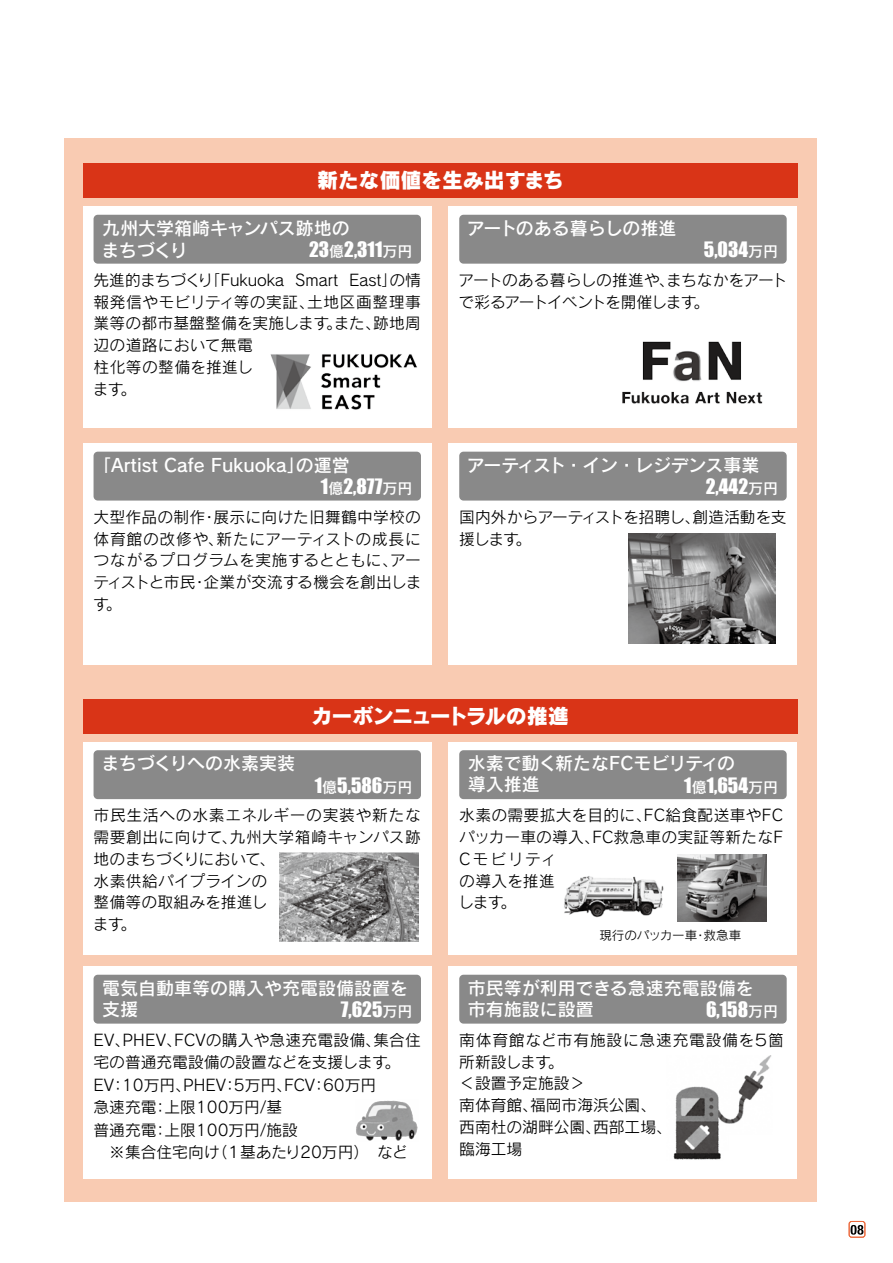
<style>
.page{position:relative;width:893px;height:1263px;background:#fff}
.page>*{position:absolute;margin:0;border:0;box-sizing:border-box;transform-origin:0 0}
.t1{font:21px "Rodin Pro EB";letter-spacing:-.055em;color:#fff}
.t2{font:21px "Rodin Pro EB";letter-spacing:-.02em;color:#fff}
.t3{font:19.5px "Impact";color:#fff}
.t4{font:18px/21px "Rodin Pro DB";color:#fff}
.t5{font:18px/21px "Rodin Pro DB";letter-spacing:-.025em;color:#fff}
.t6{font:18px "Rodin Pro DB";letter-spacing:-.03em;color:#fff}
.t7{font:15.75px/21.8px "Rodin Pro M";color:#000}
.t8{font:15.75px/21.8px "Rodin Pro M";letter-spacing:.025em;color:#000}
.t9{font:15.75px/21.8px "Rodin Pro M";letter-spacing:-.04em;color:#000}
.t10{font:15.75px/21.8px "Rodin Pro M";letter-spacing:-.035em;color:#000}
.t11{font:12.6px "Rodin Pro M";color:#000}
.s1{font-family:"Rodin Pro DB";font-size:15px}
</style>
<div class="page">
<div style="left:64px;top:138px;width:752px;height:1063px;background:#f9cbb2"></div>
<div style="left:849px;top:1221px;width:16px;height:16px;border:1px solid #ec693c;border-radius:2px"></div>
<svg style="left:850px;top:1225px;width:13px;height:10px"></svg>
<div style="left:449px;top:206px;width:348px;height:221px;background:#fff"></div>
<div style="left:83px;top:206px;width:349px;height:221px;background:#fff"></div>
<div style="left:449px;top:443px;width:348px;height:221px;background:#fff"></div>
<div style="left:83px;top:443px;width:349px;height:221px;background:#fff"></div>
<div style="left:83px;top:164px;width:714px;height:34px;background:#d93417"></div>
<div style="left:94px;top:215px;width:327px;height:49px;background:#898989;border-radius:4px"></div>
<div style="left:459px;top:215px;width:328px;height:49px;background:#898989;border-radius:4px"></div>
<div style="left:94px;top:452px;width:327px;height:49px;background:#898989;border-radius:4px"></div>
<div style="left:459px;top:452px;width:328px;height:49px;background:#898989;border-radius:4px"></div>
<div style="left:449px;top:966px;width:348px;height:213px;background:#fff"></div>
<div style="left:83px;top:966px;width:349px;height:213px;background:#fff"></div>
<div style="left:449px;top:742px;width:348px;height:212px;background:#fff"></div>
<div style="left:83px;top:742px;width:349px;height:212px;background:#fff"></div>
<div style="left:94px;top:975px;width:327px;height:48px;background:#898989;border-radius:4px"></div>
<div style="left:459px;top:975px;width:328px;height:48px;background:#898989;border-radius:4px"></div>
<div style="left:83px;top:699px;width:714px;height:34px;background:#d93417"></div>
<div style="left:94px;top:750px;width:327px;height:49px;background:#898989;border-radius:4px"></div>
<div style="left:459px;top:750px;width:328px;height:49px;background:#898989;border-radius:4px"></div>
<img style="left:270px;top:337px;width:179px;height:89px">
<img style="left:622px;top:341px;width:141px;height:63px">
<img style="left:629px;top:533px;width:147px;height:110px">
<img style="left:279px;top:853px;width:139px;height:88px">
<img style="left:564px;top:876px;width:100px;height:42px">
<img style="left:677px;top:855px;width:89px;height:66px">
<img style="left:356px;top:1100px;width:62px;height:41px">
<img style="left:673px;top:1056px;width:98px;height:104px">
<h1 class="t2" style="left:317px;top:166px;width:248px">新たな価値を生み出すまち</h1>
<p class="t4" style="left:101px;top:216px;width:250px;line-height:22.5px">九州大学箱崎キャンパス跡地のまちづくり</p>
<p class="t4" style="left:467px;top:217px;width:211px">アートのある暮らしの推進</p>
<p class="t3" style="left:309px;top:234px;width:105px">23<span class="s1">億</span>2,311<span class="s1">万円</span></p>
<p class="t7" style="left:93px;top:269px;width:330px">先進的まちづくり「Fukuoka Smart East」の情報発信やモビリティ等の実証、土地区画整理事業等の都市基盤整備を実施します。また、跡地周辺の道路において無電<br>柱化等の整備を推進し<br>ます。</p>
<p class="t3" style="left:704px;top:234px;width:76px">5,034<span class="s1">万円</span></p>
<p class="t9" style="left:458px;top:269px;width:331px">アートのある暮らしの推進や、まちなかをアートで彩るアートイベントを開催します。</p>
<p class="t4" style="left:93px;top:454px;width:258px">「Artist Cafe Fukuoka」の運営</p>
<p class="t3" style="left:321px;top:471px;width:93px">1<span class="s1">億</span>2,877<span class="s1">万円</span></p>
<p class="t7" style="left:93px;top:505px;width:330px;text-align:justify">大型作品の制作・展示に向けた旧舞鶴中学校の体育館の改修や、新たにアーティストの成長につながるプログラムを実施するとともに、アーティストと市民・企業が交流する機会を創出します。</p>
<p class="t6" style="left:467px;top:453px;width:294px">アーティスト・イン・レジデンス事業</p>
<p class="t3" style="left:706px;top:471px;width:74px">2,442<span class="s1">万円</span></p>
<p class="t10" style="left:459px;top:505px;width:329px">国内外からアーティストを招聘し、創造活動を支援します。</p>
<h1 class="t1" style="left:311px;top:701px;width:259px">カーボンニュートラルの推進</h1>
<p class="t4" style="left:101px;top:752px;width:195px">まちづくりへの水素実装</p>
<p class="t3" style="left:315px;top:770px;width:99px">1<span class="s1">億</span>5,586<span class="s1">万円</span></p>
<p class="t8" style="left:93px;top:804px;width:329px">市民生活への水素エネルギーの実装や新たな需要創出に向けて、九州大学箱崎キャンパス跡地のまちづくりにおいて、<br>水素供給パイプラインの<br>整備等の取組みを推進し<br>ます。</p>
<p class="t4" style="left:102px;top:977px;width:307px">電気自動車等の購入や充電設備設置を支援</p>
<p class="t3" style="left:341px;top:994px;width:73px">7,625<span class="s1">万円</span></p>
<p class="t7" style="left:94px;top:1028px;width:329px;line-height:22.5px">EV、PHEV、FCVの購入や急速充電設備、集合住宅の普通充電設備の設置などを支援します。<br>EV：10万円、PHEV：5万円、FCV：60万円<br>急速充電：上限100万円/基<br>普通充電：上限100万円/施設　<br>　※集合住宅向け（１基あたり20万円）　など</p>
<p class="t5" style="left:468px;top:752px;width:269px">水素で動く新たなＦＣモビリティの導入推進</p>
<p class="t3" style="left:684px;top:770px;width:95px">1<span class="s1">億</span>1,654<span class="s1">万円</span></p>
<p class="t7" style="left:457px;top:804px;width:330px">水素の需要拡大を目的に、ＦＣ給食配送車やＦＣパッカー車の導入、ＦＣ救急車の実証等新たなＦ<br>Ｃモビリティ<br>の導入を推進<br>します。</p>
<p class="t11" style="left:599px;top:927px;width:143px">現行のパッカー車・救急車</p>
<p class="t4" style="left:468px;top:977px;width:288px">市民等が利用できる急速充電設備を市有施設に設置</p>
<p class="t3" style="left:706px;top:994px;width:74px">6,158<span class="s1">万円</span></p>
<p class="t7" style="left:459px;top:1028px;width:326px">南体育館など市有施設に急速充電設備を５箇所新設します。<br>＜設置予定施設＞<br>南体育館、福岡市海浜公園、<br>西南杜の湖畔公園、西部工場、<br>臨海工場</p>
</div>
